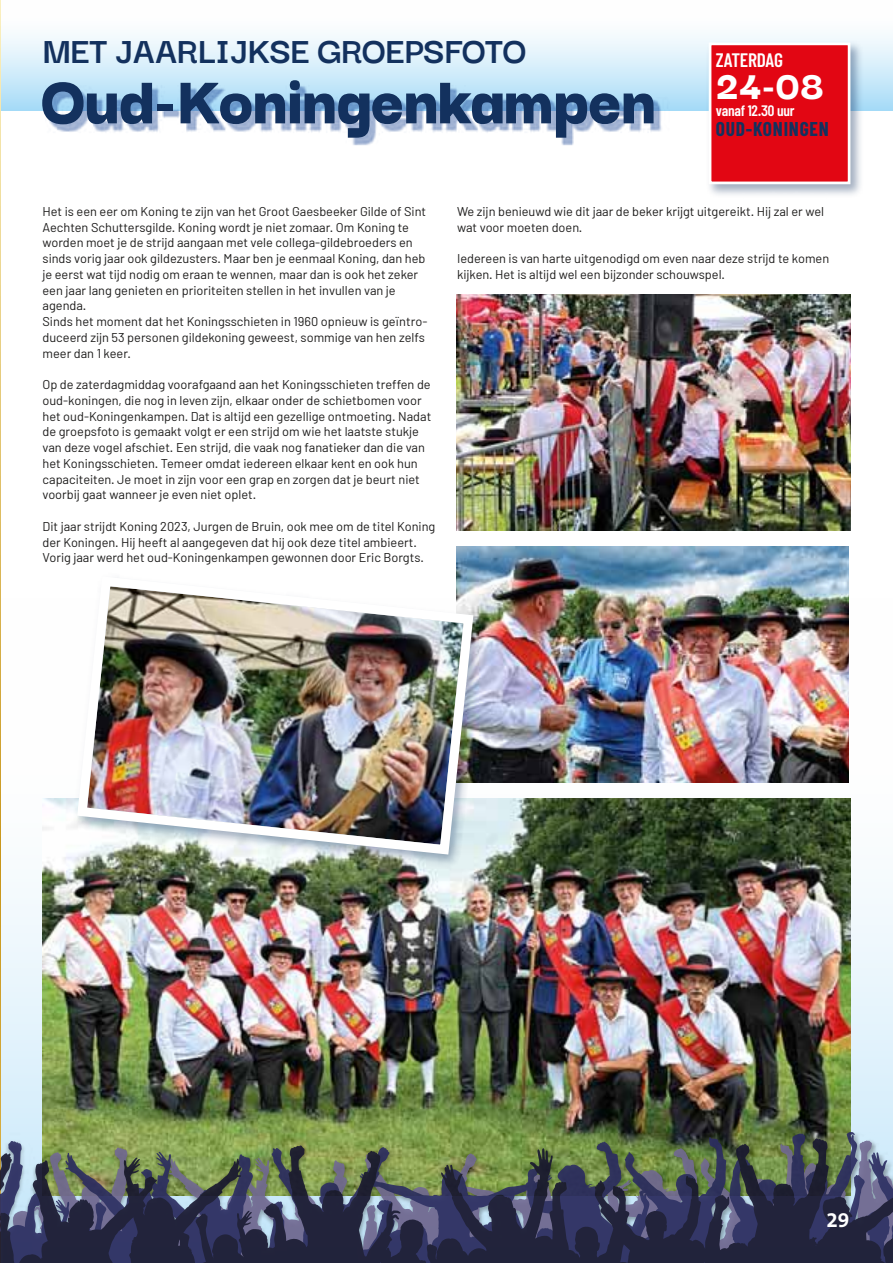
<style>
.page{position:relative;width:893px;height:1263px;background:#fff}
.page>*{position:absolute;margin:0;border:0;box-sizing:border-box;transform-origin:0 0}
.t1{font:900 72px "Darker Grotesque";letter-spacing:-.015em;color:#13315e}
.t2{font:900 42.15px "Darker Grotesque";color:#fff}
.t3{font:700 39px "Darker Grotesque";letter-spacing:-.015em;color:#13315e}
.t4{font:700 21px "The Sans C5";color:#fff}
.t5{font:700 19.5px "Barlow Condensed";letter-spacing:.04em;color:#13315e}
.t6{font:600 19.5px "Barlow Condensed";letter-spacing:-.015em;color:#fff}
.t7{font:600 15.15px "Barlow Condensed";letter-spacing:-.015em;color:#fff}
.t8{font:12.75px/15.8px "Barlow";color:#1d1c1b}
</style>
<div class="page">
<div style="left:0;top:0;width:893px;height:111px;background:linear-gradient(to bottom,#fff,#addef7)"></div>
<svg style="left:1px;top:798px;width:892px;height:297px"></svg>
<img style="left:1px;top:50px;width:701px;height:96px">
<img style="left:702px;top:36px;width:165px;height:159px">
<div style="left:711px;top:45px;width:137px;height:137px;background:#e20613"></div>
<div style="left:709px;top:43px;width:141px;height:141px;border:3px solid #fff"></div>
<svg style="left:0;top:0;width:1px;height:1095px"></svg>
<img style="left:43px;top:798px;width:807px;height:297px">
<img style="left:0;top:1095px;width:893px;height:31px">
<svg style="left:0;top:1126px;width:893px;height:3px;background:#748b53"></svg>
<svg style="left:0;top:1129px;width:893px;height:134px;background:#4f5958"></svg>
<img style="left:456px;top:546px;width:393px;height:237px">
<img style="left:456px;top:294px;width:394px;height:237px">
<img style="left:69px;top:569px;width:423px;height:305px">
<img style="left:72px;top:571px;width:406px;height:288px">
<p class="t3" style="left:43px;top:22px;width:485px">MET JAARLIJKSE GROEPSFOTO</p>
<p class="t1" style="left:41px;top:47px;width:616px">Oud-Koningenkampen</p>
<p class="t6" style="left:716px;top:48px;width:69px">ZATERDAG</p>
<p class="t2" style="left:716px;top:54px;width:110px">24-08</p>
<p class="t7" style="left:716px;top:101px;width:80px">vanaf 12.30 uur</p>
<p class="t5" style="left:716px;top:116px;width:114px">OUD-KONINGEN</p>
<p class="t8" style="left:43px;top:203px;width:385px">Het is een eer om Koning te zijn van het Groot Gaesbeeker Gilde of Sint Aechten Schuttersgilde. Koning wordt je niet zomaar. Om Koning te worden moet je de strijd aangaan met vele collega-gildebroeders en sinds vorig jaar ook gildezusters. Maar ben je eenmaal Koning, dan heb je eerst wat tijd nodig om eraan te wennen, maar dan is ook het zeker een jaar lang genieten en prioriteiten stellen in het invullen van je agenda.</p>
<p class="t8" style="left:43px;top:313px;width:386px">Sinds het moment dat het Koningsschieten in 1960 opnieuw is geïntro&shy;duceerd zijn 53 personen gildekoning geweest, sommige van hen zelfs meer dan 1 keer.</p>
<p class="t8" style="left:43px;top:376px;width:390px">Op de zaterdagmiddag voorafgaand aan het Koningsschieten treffen de oud-koningen, die nog in leven zijn, elkaar onder de schietbomen voor het oud-Koningenkampen. Dat is altijd een gezellige ontmoeting. Nadat de groepsfoto is gemaakt volgt er een strijd om wie het laatste stukje van deze vogel afschiet. Een strijd, die vaak nog fanatieker dan die van het Koningsschieten. Temeer omdat iedereen elkaar kent en ook hun capaciteiten. Je moet in zijn voor een grap en zorgen dat je beurt niet voorbij gaat wanneer je even niet oplet.</p>
<p class="t8" style="left:43px;top:518px;width:394px">Dit jaar strijdt Koning 2023, Jurgen de Bruin, ook mee om de titel Koning der Koningen. Hij heeft al aangegeven dat hij ook deze titel ambieert.</p>
<p class="t8" style="left:43px;top:549px;width:383px">Vorig jaar werd het oud-Koningenkampen gewonnen door Eric Borgts.</p>
<p class="t8" style="left:457px;top:203px;width:369px">We zijn benieuwd wie dit jaar de beker krijgt uitgereikt. Hij zal er wel wat voor moeten doen.</p>
<p class="t8" style="left:457px;top:250px;width:374px">Iedereen is van harte uitgenodigd om even naar deze strijd te komen kijken. Het is altijd wel een bijzonder schouwspel.</p>
<p class="t4" style="left:826px;top:1207px;width:25px">29</p>
</div>
